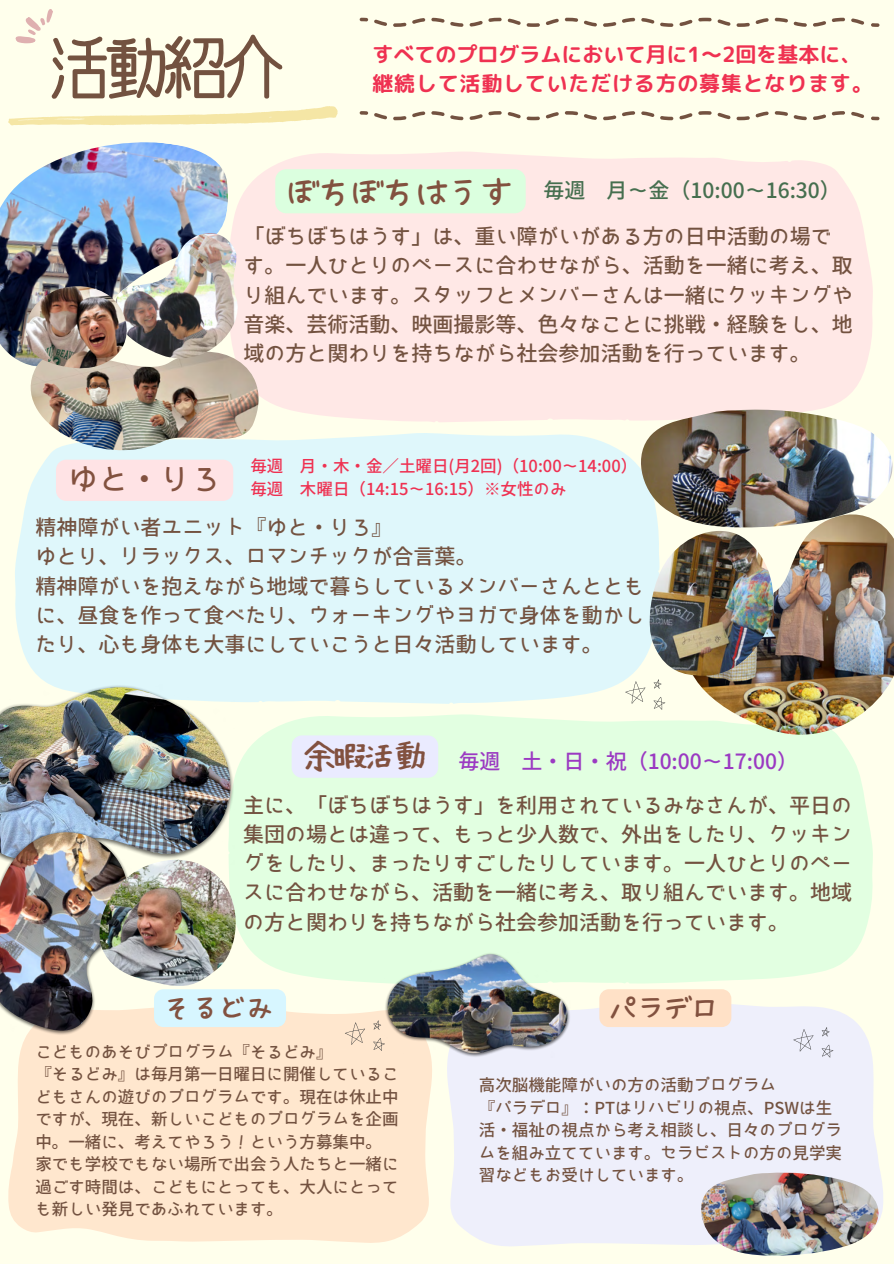
<style>
.page{position:relative;width:894px;height:1264px;background:#fff}
.page>*{position:absolute;margin:0;border:0;box-sizing:border-box;transform-origin:0 0}
.t1{font:66.45px "cinecaption";color:#735240}
.t2{font:31.5px "Hanazome Font";letter-spacing:.02em;color:#82513f}
.t3{font:700 30px "Bokutachino Gothic 2";color:#82513f}
.t4{font:30px "Hanazome Font";color:#82513f}
.t5{font:27px "Hanazome Font";letter-spacing:.02em;color:#82513f}
.t6{font:700 21px/29.2px "Bokutachino Gothic 2";color:#735240}
.t7{font:21px/29.2px "rounded mplus 1 p bold";letter-spacing:.035em;color:#ef3151}
.t8{font:700 21px "Bokutachino Gothic 2";color:#9b3ac2}
.t9{font:700 21px "Bokutachino Gothic 2";color:#466f4f}
.t10{font:700 16.5px/22.5px "Bokutachino Gothic 2";color:#735240}
.t11{font:700 16.5px "Bokutachino Gothic 2";color:#ef3151}
</style>
<div class="page">
<div style="left:0;top:0;width:893px;height:1263px;background:#ffffec"></div>
<svg style="left:8px;top:106px;width:329px;height:18px"></svg>
<svg style="left:359px;top:18px;width:9px;height:3px"></svg>
<svg style="left:374px;top:18px;width:490px;height:9px"></svg>
<svg style="left:871px;top:23px;width:8px;height:4px"></svg>
<div style="left:235px;top:151px;width:638px;height:258px;background:#ffe8e6"></div>
<div style="left:8px;top:1008px;width:424px;height:234px;background:#ffe7ce"></div>
<div style="left:447px;top:1004px;width:436px;height:242px;background:#eeeffb"></div>
<svg style="left:15px;top:407px;width:651px;height:281px;background:#e2f7f9"></svg>
<svg style="left:235px;top:688px;width:638px;height:316px;background:#e5fee3"></svg>
<div style="left:56px;top:459px;width:177px;height:42px;background:#ffe3e5"></div>
<img style="left:685px;top:527px;width:208px;height:207px">
<img style="left:15px;top:684px;width:220px;height:175px">
<img style="left:0;top:687px;width:231px;height:171px">
<svg style="left:359px;top:111px;width:9px;height:4px"></svg>
<svg style="left:374px;top:111px;width:490px;height:9px"></svg>
<svg style="left:871px;top:116px;width:8px;height:4px"></svg>
<img style="left:640px;top:409px;width:252px;height:118px">
<img style="left:649px;top:531px;width:124px;height:144px">
<img style="left:0;top:123px;width:235px;height:241px">
<svg style="left:15px;top:9px;width:38px;height:35px"></svg>
<svg style="left:625px;top:679px;width:40px;height:30px"></svg>
<svg style="left:345px;top:1020px;width:39px;height:30px"></svg>
<svg style="left:793px;top:1027px;width:40px;height:30px"></svg>
<img style="left:0;top:829px;width:132px;height:206px">
<img style="left:0;top:832px;width:128px;height:199px">
<img style="left:99px;top:859px;width:136px;height:127px">
<img style="left:31px;top:352px;width:227px;height:98px">
<img style="left:115px;top:233px;width:122px;height:125px">
<img style="left:26px;top:286px;width:101px;height:82px">
<img style="left:384px;top:952px;width:186px;height:105px">
<img style="left:387px;top:954px;width:180px;height:99px">
<img style="left:700px;top:1172px;width:178px;height:83px">
<div style="left:291px;top:735px;width:147px;height:42px;background:#eaebff"></div>
<div style="left:154px;top:989px;width:132px;height:38px;background:#d7f6ff"></div>
<div style="left:599px;top:989px;width:132px;height:38px;background:#ffe1c7"></div>
<div style="left:275px;top:169px;width:250px;height:44px;background:#dbffdf"></div>
<p class="t1" style="left:46px;top:33px;width:242px">活動紹介</p>
<h5 class="t7" style="left:372px;top:40px;width:501px">すべてのプログラムにおいて月に1～2回を基本に、継続して活動していただける方の募集となります。</h5>
<h5 class="t2" style="left:288px;top:175px;width:226px">ぼちぼちはうす</h5>
<p class="t9" style="left:543px;top:179px;width:299px">毎週 月～金（10:00～ 16:30）</p>
<p class="t6" style="left:243px;top:221px;width:610px">「ぼちぼちはうす」は、重い障がいがある方の日中活動の場です。一人ひとりのペースに合わせながら、活動を一緒に考え、取り組んでいます。スタッフとメンバーさんは一緒にクッキングや音楽、芸術活動、映画撮影等、色々なことに挑戦・経験をし、地域の方と関わりを持ちながら社会参加活動を行っています。</p>
<p class="t11" style="left:250px;top:457px;width:388px">毎週 月・木・金／土曜日 (月 2回)（10:00～ 14:00）</p>
<p class="t11" style="left:250px;top:480px;width:317px">毎週 木曜日（14:15～ 16:15）※女性のみ</p>
<p class="t3" style="left:68px;top:464px;width:154px">ゆと・りろ</p>
<h1 class="t6" style="left:35px;top:512px;width:610px">精神障がい者ユニット『ゆと・りろ』<br>ゆとり、リラックス、ロマンチックが合言葉。<br>精神障がいを抱えながら地域で暮らしているメンバーさんとともに、昼食を作って食べたり、ウォーキングやヨガで身体を動かしたり、心も身体も大事にしていこうと日々活動しています。</h1>
<p class="t4" style="left:304px;top:741px;width:123px">余暇活動</p>
<h2 class="t8" style="left:458px;top:750px;width:341px">毎週 土・日・祝（10:00～ 17:00）</h2>
<p class="t6" style="left:243px;top:790px;width:610px;text-align:justify">主に、「ぼちぼちはうす」を利用されているみなさんが、平日の集団の場とは違って、もっと少人数で、外出をしたり、クッキングをしたり、まったりすごしたりしています。一人ひとりのペースに合わせながら、活動を一緒に考え、取り組んでいます。地域の方と関わりを持ちながら社会参加活動を行っています。</p>
<p class="t5" style="left:165px;top:993px;width:111px">そるどみ</p>
<p class="t5" style="left:610px;top:993px;width:111px">パラデロ</p>
<p class="t10" style="left:35px;top:1040px;width:298px">こどものあそびプログラム『そるどみ』</p>
<h2 class="t10" style="left:35px;top:1062px;width:364px">『そるどみ』は毎月第一日曜日に開催しているこどもさんの遊びのプログラムです。現在は休止中ですが、現在、新しいこどものプログラムを企画中。一緒に、考えてやろう！という方募集中。家でも学校でもない場所で出会う人たちと一緒に過ごす時間は、こどもにとっても、大人にとっても新しい発見であふれています。</h2>
<p class="t10" style="left:479px;top:1073px;width:364px">高次脳機能障がいの方の活動プログラム<br>『パラデロ』：PTはリハビリの視点、PSWは生活・福祉の視点から考え相談し、日々のプログラムを組み立てています。セラピストの方の見学実習などもお受けしています。</p>
</div>
